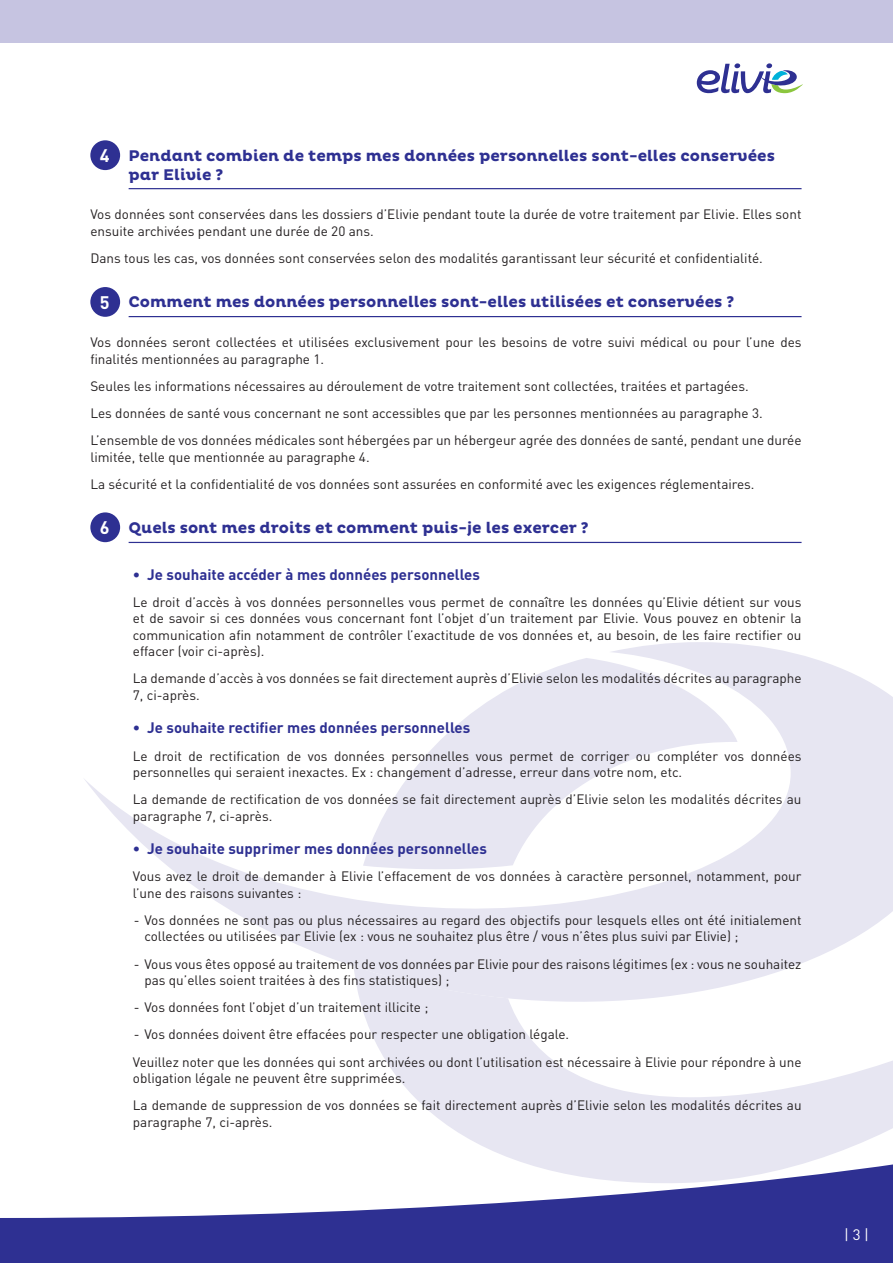
<style>
.page{position:relative;width:893px;height:1263px;background:#fff}
.page>*{position:absolute;margin:0;border:0;box-sizing:border-box;transform-origin:0 0}
.t1{font:700 18px "DIN Pro";color:#fff}
.t2{font:700 15.75px/18.9px "Pluto";color:#2e3092}
.t3{font:700 15px "DIN Pro";color:#2e3092}
.t4{font:15px "DIN Pro";color:#fff}
.t5{font:13.5px/16.5px "DIN Pro";color:#231f20}
</style>
<div class="page">
<div style="left:0;top:0;width:893px;height:43px;background:#c6c4e1"></div>
<svg style="left:0;top:1188px;width:893px;height:75px;fill:#2e3092"></svg>
<svg style="left:434px;top:1115px;width:459px;height:73px;fill:#e7e6f2"></svg>
<svg style="left:84px;top:642px;width:809px;height:473px"></svg>
<svg style="left:697px;top:63px;width:106px;height:30px"></svg>
<hr style="left:129px;top:188px;width:672px;height:1px;background:#2e3092">
<hr style="left:129px;top:316px;width:672px;height:1px;background:#2e3092">
<hr style="left:129px;top:542px;width:672px;height:1px;background:#2e3092">
<div style="left:90px;top:287px;width:30px;height:30px;background:#2e3092;border-radius:50%"></div>
<div style="left:90px;top:140px;width:30px;height:30px;background:#2e3092;border-radius:50%"></div>
<div style="left:90px;top:512px;width:30px;height:30px;background:#2e3092;border-radius:50%"></div>
<p class="t2" style="left:129px;top:146px;width:648px">Pendant combien de temps mes données personnelles sont-elles conservées par Elivie ?</p>
<p class="t5" style="left:90px;top:206px;width:713px">Vos données sont conservées dans les dossiers d’Elivie pendant toute la durée de votre traitement par Elivie. Elles sont ensuite archivées pendant une durée de 20 ans.</p>
<p class="t5" style="left:90px;top:249px;width:674px">Dans tous les cas, vos données sont conservées selon des modalités garantissant leur sécurité et confidentialité.</p>
<p class="t2" style="left:129px;top:293px;width:607px">Comment mes données personnelles sont-elles utilisées et conservées ?</p>
<p class="t5" style="left:90px;top:334px;width:713px">Vos données seront collectées et utilisées exclusivement pour les besoins de votre suivi médical ou pour l’une des finalités mentionnées au paragraphe 1.</p>
<p class="t5" style="left:90px;top:372px;width:713px;line-height:27.2px">Seules les informations nécessaires au déroulement de votre traitement sont collectées, traitées et partagées.<br>Les données de santé vous concernant ne sont accessibles que par les personnes mentionnées au paragraphe 3.<br>L’ensemble de vos données médicales sont hébergées par un hébergeur agrée des données de santé, pendant une durée</p>
<p class="t5" style="left:90px;top:443px;width:666px;line-height:27.2px">limitée, telle que mentionnée au paragraphe 4.<br>La sécurité et la confidentialité de vos données sont assurées en conformité avec les exigences réglementaires.</p>
<p class="t2" style="left:129px;top:519px;width:462px">Quels sont mes droits et comment puis-je les exercer ?</p>
<p class="t3" style="left:133px;top:564px;width:349px">• Je souhaite accéder à mes données personnelles</p>
<p class="t5" style="left:133px;top:593px;width:670px;text-align:justify">Le droit d’accès à vos données personnelles vous permet de connaître les données qu’Elivie détient sur vous et de savoir si ces données vous concernant font l’objet d’un traitement par Elivie. Vous pouvez en obtenir la communication afin notamment de contrôler l’exactitude de vos données et, au besoin, de les faire rectifier ou effacer (voir ci-après).</p>
<p class="t5" style="left:133px;top:670px;width:670px">La demande d’accès à vos données se fait directement auprès d’Elivie selon les modalités décrites au paragraphe<br>7, ci-après.</p>
<p class="t3" style="left:133px;top:718px;width:339px">• Je souhaite rectifier mes données personnelles</p>
<p class="t5" style="left:133px;top:747px;width:670px">Le droit de rectification de vos données personnelles vous permet de corriger ou compléter vos données personnelles qui seraient inexactes. Ex : changement d’adresse, erreur dans votre nom, etc.</p>
<p class="t5" style="left:133px;top:790px;width:670px">La demande de rectification de vos données se fait directement auprès d’Elivie selon les modalités décrites au paragraphe 7, ci-après.</p>
<p class="t3" style="left:133px;top:838px;width:356px">• Je souhaite supprimer mes données personnelles</p>
<p class="t5" style="left:133px;top:868px;width:670px">Vous avez le droit de demander à Elivie l’effacement de vos données à caractère personnel, notamment, pour l’une des raisons suivantes :</p>
<p class="t5" style="left:144px;top:911px;width:659px;text-indent:-11px">- Vos données ne sont pas ou plus nécessaires au regard des objectifs pour lesquels elles ont été initialement collectées ou utilisées par Elivie (ex : vous ne souhaitez plus être / vous n’êtes plus suivi par Elivie) ;</p>
<p class="t5" style="left:144px;top:955px;width:659px;text-indent:-11px">- Vous vous êtes opposé au traitement de vos données par Elivie pour des raisons légitimes (ex : vous ne souhaitez pas qu’elles soient traitées à des fins statistiques) ;</p>
<p class="t5" style="left:134px;top:998px;width:296px">- Vos données font l’objet d’un traitement illicite ;</p>
<p class="t5" style="left:133px;top:1020px;width:670px;line-height:27.2px">- Vos données doivent être effacées pour respecter une obligation légale.<br>Veuillez noter que les données qui sont archivées ou dont l’utilisation est nécessaire à Elivie pour répondre à une</p>
<p class="t5" style="left:133px;top:1064px;width:670px;line-height:27.2px">obligation légale ne peuvent être supprimées.<br>La demande de suppression de vos données se fait directement auprès d’Elivie selon les modalités décrites au</p>
<p class="t5" style="left:133px;top:1113px;width:141px">paragraphe 7, ci-après.</p>
<h1 class="t1" style="left:100px;top:143px;width:11px">4</h1>
<h1 class="t1" style="left:100px;top:290px;width:11px">5</h1>
<h1 class="t1" style="left:100px;top:515px;width:11px">6</h1>
<p class="t4" style="left:844px;top:1224px;width:27px">| 3 |</p>
</div>
